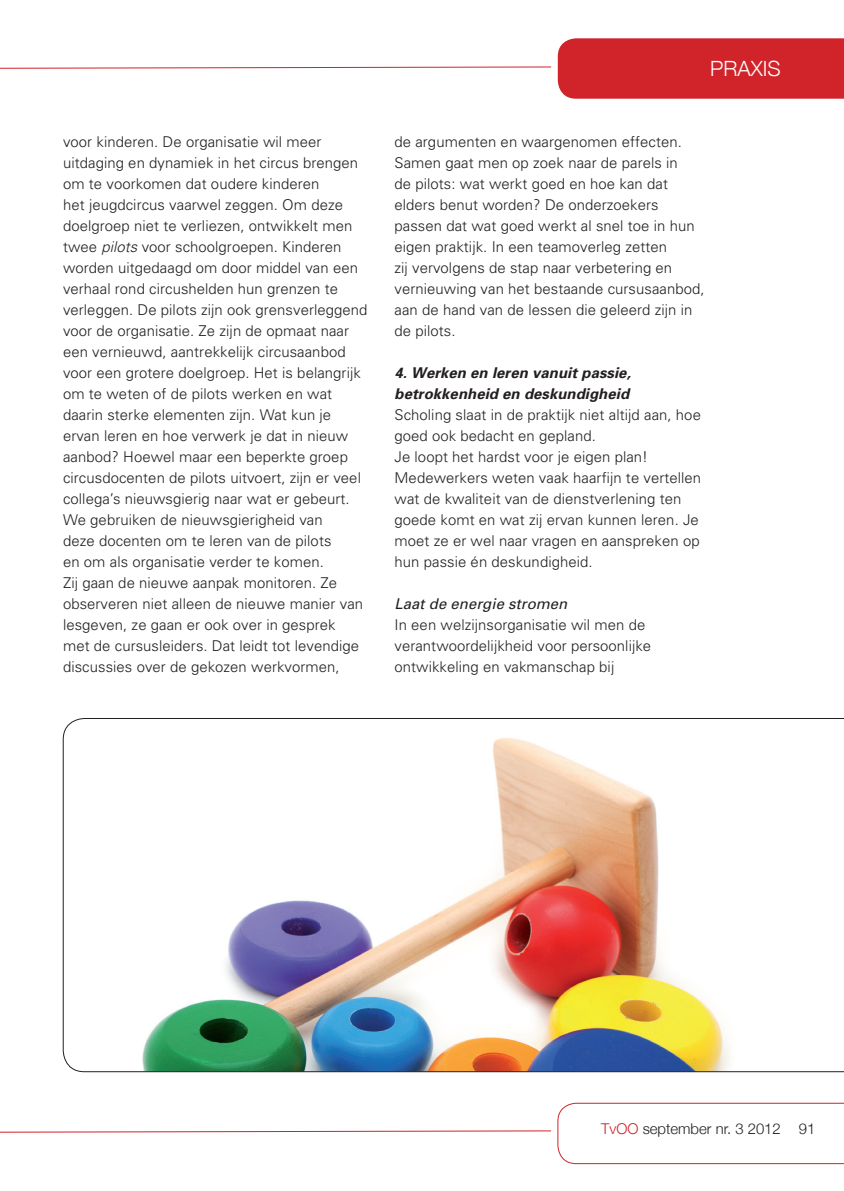
<style>
.page{position:relative;width:844px;height:1191px;background:#fff}
.page>*{position:absolute;margin:0;border:0;box-sizing:border-box;transform-origin:0 0}
.t1{font:300 21px "Helvetica Neue";color:#fff}
.t2{font:300 14.88px/21px "Univers";letter-spacing:.005em;color:#231f20}
.t3{font:italic 700 14.88px/21px "Univers";letter-spacing:.005em;color:#231f20}
.t4{font:300 14.88px "Helvetica Neue";color:#231f20}
.t5{font:italic 14.88px "Univers";letter-spacing:.005em;color:#231f20}
.s1{font-style:italic}
.s2{color:#d1232a}
</style>
<div class="page">
<svg style="left:0;top:38px;width:843px;height:61px"></svg>
<svg style="left:0;top:1102px;width:843px;height:62px"></svg>
<img style="left:63px;top:718px;width:780px;height:353px">
<h1 class="t1" style="left:710px;top:55px;width:72px">PRAXIS</h1>
<p class="t2" style="left:63px;top:131px;width:306px">voor kinderen. De organisatie wil meer uitdaging en dynamiek in het circus brengen om te voorkomen dat oudere kinderen<br>het jeugdcircus vaarwel zeggen. Om deze doelgroep niet te verliezen, ontwikkelt men twee <span class="s1">pilots</span> voor schoolgroepen. Kinderen worden uitgedaagd om door middel van een verhaal rond circushelden hun grenzen te verleggen. De pilots zijn ook grensverleggend voor de organisatie. Ze zijn de opmaat naar een vernieuwd, aantrekkelijk circusaanbod voor een grotere doelgroep. Het is belangrijk om te weten of de pilots werken en wat daarin sterke elementen zijn. Wat kun je ervan leren en hoe verwerk je dat in nieuw aanbod? Hoewel maar een beperkte groep circusdocenten de pilots uitvoert, zijn er veel collega’s nieuwsgierig naar wat er gebeurt.<br>We gebruiken de nieuwsgierigheid van<br>deze docenten om te leren van de pilots<br>en om als organisatie verder te komen.<br>Zij gaan de nieuwe aanpak monitoren. Ze observeren niet alleen de nieuwe manier van lesgeven, ze gaan er ook over in gesprek<br>met de cursusleiders. Dat leidt tot levendige discussies over de gekozen werkvormen,</p>
<p class="t2" style="left:394px;top:131px;width:311px">de argumenten en waargenomen effecten.<br>Samen gaat men op zoek naar de parels in<br>de pilots: wat werkt goed en hoe kan dat elders benut worden? De onderzoekers passen dat wat goed werkt al snel toe in hun eigen praktijk. In een teamoverleg zetten<br>zij vervolgens de stap naar verbetering en vernieuwing van het bestaande cursusaanbod, aan de hand van de lessen die geleerd zijn in de pilots.</p>
<p class="t3" style="left:394px;top:362px;width:238px">4. Werken en leren vanuit passie, betrokkenheid en deskundigheid</p>
<p class="t2" style="left:394px;top:404px;width:308px">Scholing slaat in de praktijk niet altijd aan, hoe goed ook bedacht en gepland.<br>Je loopt het hardst voor je eigen plan!<br>Medewerkers weten vaak haarfijn te vertellen wat de kwaliteit van de dienstverlening ten goede komt en wat zij ervan kunnen leren. Je moet ze er wel naar vragen en aanspreken op hun passie én deskundigheid.</p>
<p class="t5" style="left:394px;top:595px;width:174px">Laat de energie stromen</p>
<p class="t2" style="left:394px;top:614px;width:258px">In een welzijnsorganisatie wil men de verantwoordelijkheid voor persoonlijke ontwikkeling en vakmanschap bij</p>
<p class="t4" style="left:601px;top:1120px;width:215px"><span class="s2">TvOO</span> september nr. 3 2012 91</p>
</div>
